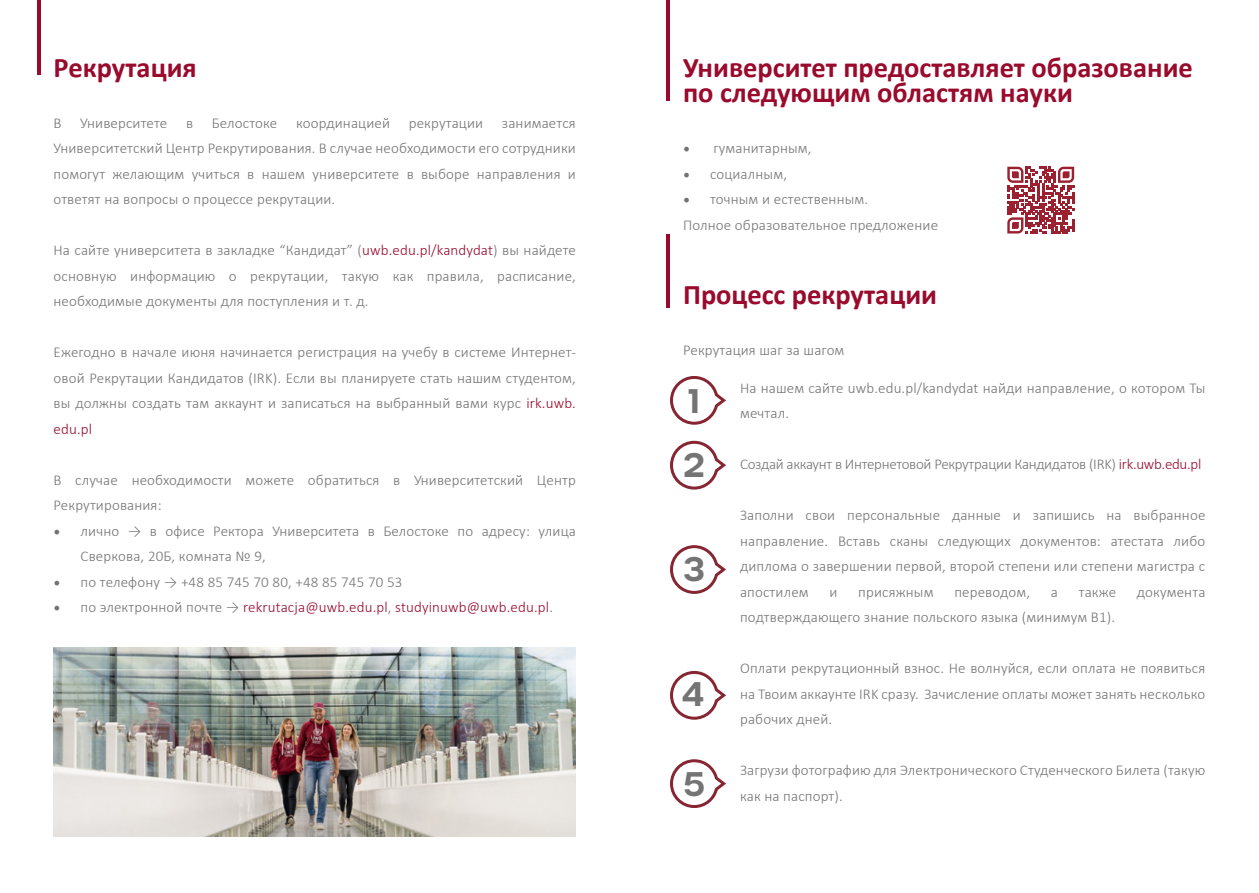
<style>
.page{position:relative;width:1259px;height:893px;background:#fff}
.page>*{position:absolute;margin:0;border:0;box-sizing:border-box;transform-origin:0 0}
.t1{font:600 33px/64.8px "Urbane";color:#737473}
.t2{font:700 28.5px/25.5px "Calibri";color:#990a2c}
.t3{font:300 15px/25.5px "Calibri";letter-spacing:.01em;color:#737373;text-align:justify}
.t4{font:300 15px "Calibri";letter-spacing:-.02em;color:#737373}
.t5{font:300 15px "Calibri";letter-spacing:.01em;color:#990a2c}
.s1{color:#990a2c}
.s2{font-family:"Minion Pro";font-weight:400;font-size:18px}
.s3{font-family:"Minion Pro";font-weight:400;font-size:18px;color:#737373}
.s4{color:#737373}
</style>
<div class="page">
<hr style="left:38px;top:0;width:3px;height:75px;background:#990a2c">
<hr style="left:667px;top:0;width:3px;height:100px;background:#990a2c">
<img style="left:54px;top:647px;width:522px;height:190px">
<hr style="left:667px;top:234px;width:3px;height:73px;background:#990a2c">
<svg style="left:670px;top:376px;width:56px;height:49px"></svg>
<svg style="left:670px;top:440px;width:56px;height:50px"></svg>
<svg style="left:670px;top:545px;width:56px;height:49px"></svg>
<svg style="left:670px;top:670px;width:56px;height:50px"></svg>
<svg style="left:670px;top:759px;width:56px;height:49px"></svg>
<svg style="left:1007px;top:167px;width:67px;height:67px"></svg>
<h2 class="t2" style="left:54px;top:54px;width:145px">Рекрутация</h2>
<p class="t3" style="left:54px;top:110px;width:524px">В Университете в Белостоке координацией рекрутации занимается Университетский Центр Рекрутирования. В случае необходимости его сотрудники помогут желающим учиться в нашем университете в выборе направления и ответят на вопросы о процессе рекрутации.</p>
<p class="t3" style="left:54px;top:237px;width:524px">На сайте университета в закладке “Кандидат” (<span class="s1">uwb.edu.pl/kandydat</span>) вы найдете основную информацию о рекрутации, такую как правила, расписание, необходимые документы для поступления и т. д.</p>
<p class="t3" style="left:54px;top:339px;width:524px">Ежегодно в начале июня начинается регистрация на учебу в системе Интернет&shy;овой Рекрутации Кандидатов (IRK). Если вы планируете стать нашим студентом, вы должны создать там аккаунт и записаться на выбранный вами курс <span class="s1">irk.uwb. edu.pl</span></p>
<p class="t3" style="left:54px;top:467px;width:524px">В случае необходимости можете обратиться в Университетский Центр<br>Рекрутирования:</p>
<p class="t3" style="left:81px;top:518px;width:497px;text-indent:-27px"><span class="s2">•</span> лично → в офисе Ректора Университета в Белостоке по адресу: улица<br>Сверкова, 20Б, комната № 9,</p>
<p class="t3" style="left:54px;top:569px;width:350px"><span class="s2">•</span> по телефону → +48 85 745 70 80, +48 85 745 70 53</p>
<p class="t5" style="left:54px;top:598px;width:501px"><span class="s3">•</span> <span class="s4">по электронной почте →</span> rekrutacja@uwb.edu.pl<span class="s4">,</span> studyinuwb@uwb.edu.pl<span class="s4">.</span></p>
<h2 class="t2" style="left:683px;top:54px;width:511px">Университет предоставляет образование по следующим областям науки</h2>
<p class="t3" style="left:683px;top:135px;width:130px"><span class="s2">•</span> гуманитарным,</p>
<p class="t3" style="left:683px;top:161px;width:105px"><span class="s2">•</span> социалным,</p>
<p class="t3" style="left:683px;top:186px;width:256px"><span class="s2">•</span> точным и естественным.<br>Полное образовательное предложение</p>
<h2 class="t2" style="left:683px;top:282px;width:256px">Процесс рекрутации</h2>
<p class="t3" style="left:683px;top:337px;width:163px">Рекрутация шаг за шагом</p>
<h1 class="t1" style="left:683px;top:368px;width:23px">1<br>2</h1>
<h1 class="t1" style="left:683px;top:536px;width:23px">3</h1>
<h1 class="t1" style="left:682px;top:662px;width:24px">4</h1>
<h1 class="t1" style="left:683px;top:752px;width:23px">5</h1>
<p class="t3" style="left:740px;top:375px;width:467px">На нашем сайте uwb.edu.pl/kandydat найди направление, о котором Ты мечтал.</p>
<p class="t4" style="left:740px;top:455px;width:463px">Создай аккаунт в Интернетовой Рекрутрации Кандидатов (IRK) <span class="s1">irk.uwb.edu.pl</span></p>
<p class="t3" style="left:740px;top:502px;width:467px">Заполни свои персональные данные и запишись на выбранное направление. Вставь сканы следующих документов: атестата либо диплома о завершении первой, второй степени или степени магистра с апостилем</p>
<p class="t3" style="left:829px;top:579px;width:9px">и</p>
<p class="t3" style="left:858px;top:579px;width:77px">присяжным</p>
<p class="t3" style="left:954px;top:579px;width:77px">переводом,</p>
<p class="t3" style="left:1051px;top:579px;width:9px">а</p>
<p class="t3" style="left:1078px;top:579px;width:39px">также</p>
<p class="t3" style="left:1137px;top:579px;width:70px">документа</p>
<p class="t3" style="left:740px;top:604px;width:377px">подтверждающего знание польского языка (минимум B1).</p>
<p class="t3" style="left:740px;top:655px;width:467px">Оплати рекрутационный взнос. Не волнуйся, если оплата не появиться на Твоим аккаунте IRK сразу. Зачисление оплаты может занять несколько рабочих дней.</p>
<p class="t3" style="left:740px;top:757px;width:467px">Загрузи фотографию для Электронического Студенческого Билета (такую как на паспорт).</p>
</div>
